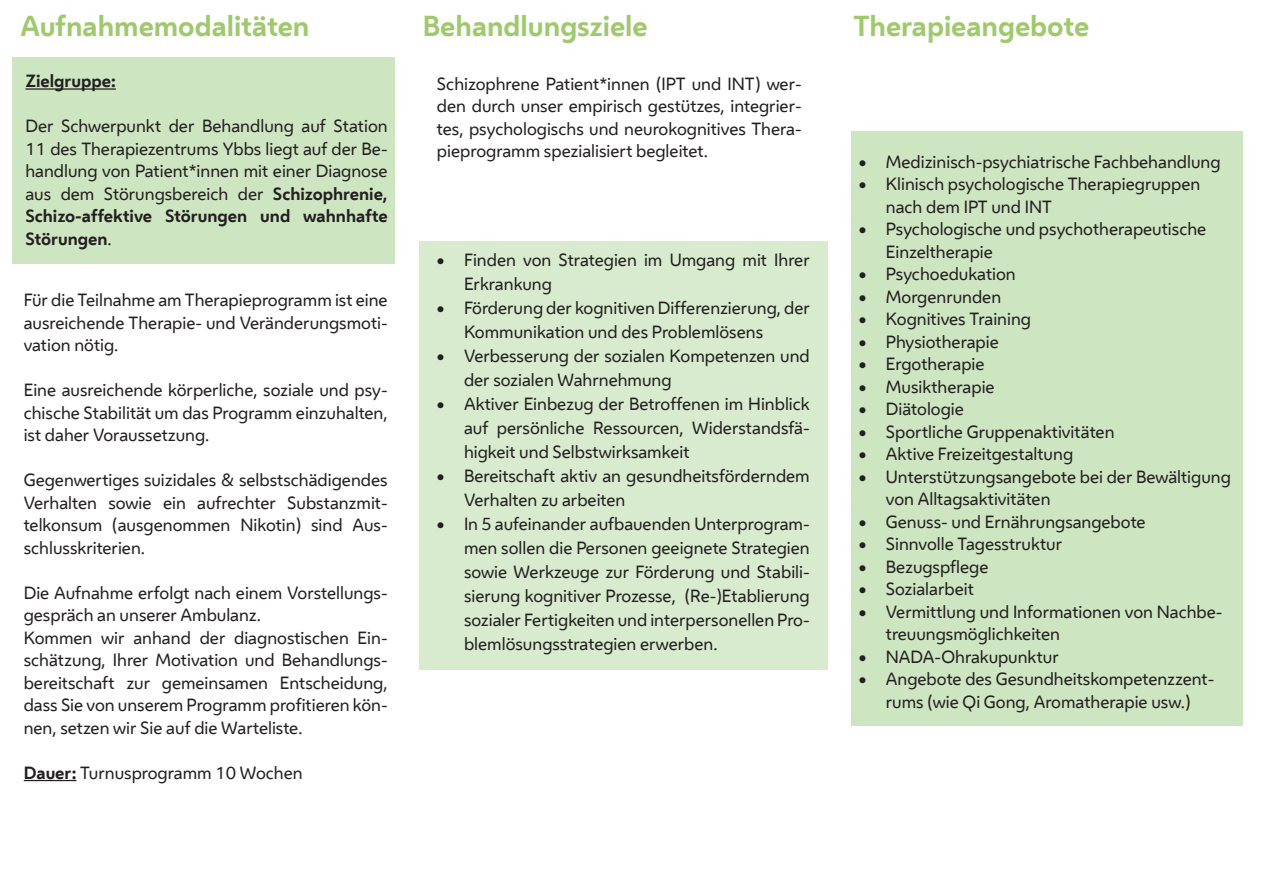
<style>
.page{position:relative;width:1263px;height:893px;background:#fff}
.page>*{position:absolute;margin:0;border:0;box-sizing:border-box;transform-origin:0 0}
.t1{font:700 27px "Wiener Melange";color:#a0c96d}
.t2{font:16.5px/24px "Wiener Melange";color:#231f20}
.t3{font:16.5px/22.5px "Wiener Melange Office";color:#231f20;text-align:justify}
.t4{font:700 16.5px "Wiener Melange Office";color:#231f20}
.s1{font-weight:700}
</style>
<div class="page">
<div style="left:851px;top:132px;width:391px;height:594px;background:#cde5c1"></div>
<div style="left:419px;top:242px;width:408px;height:428px;background:#d8ebcf"></div>
<div style="left:13px;top:57px;width:382px;height:207px;background:#cde5c1"></div>
<hr style="left:24px;top:780px;width:52px;height:1px;background:#231f20">
<hr style="left:25px;top:88px;width:91px;height:2px;background:#231f20">
<h1 class="t1" style="left:20px;top:3px;width:291px">Aufnahmemodalitäten</h1>
<h1 class="t1" style="left:423px;top:3px;width:226px">Behandlungsziele</h1>
<h1 class="t1" style="left:853px;top:3px;width:237px">Therapieangebote</h1>
<p class="t4" style="left:25px;top:67px;width:92px">Zielgruppe:</p>
<p class="t3" style="left:25px;top:114px;width:364px">Der Schwerpunkt der Behandlung auf Station 11 des Therapiezentrums Ybbs liegt auf der Be&shy;handlung von Patient*innen mit einer Diagnose aus dem Störungsbereich der <span class="s1">Schizophrenie, Schizo-affektive Störungen und wahnhafte Störungen</span>.</p>
<p class="t3" style="left:24px;top:288px;width:365px">Für die Teilnahme am Therapieprogramm ist eine ausreichende Therapie- und Veränderungsmoti&shy;vation nötig.</p>
<p class="t3" style="left:24px;top:378px;width:365px">Eine ausreichende körperliche, soziale und psy&shy;chische Stabilität um das Programm einzuhalten, ist daher Voraussetzung.</p>
<p class="t3" style="left:24px;top:468px;width:365px">Gegenwertiges suizidales &amp; selbstschädigendes Verhalten sowie ein aufrechter Substanzmit&shy;telkonsum (ausgenommen Nikotin) sind Aus&shy;schlusskriterien.</p>
<p class="t3" style="left:24px;top:580px;width:365px;text-align:left">Die Aufnahme erfolgt nach einem Vorstellungs&shy;gespräch an unserer Ambulanz.<br>Kommen wir anhand der diagnostischen Ein&shy;schätzung, Ihrer Motivation und Behandlungs&shy;bereitschaft zur gemeinsamen Entscheidung, dass Sie von unserem Programm profitieren kön&shy;nen, setzen wir Sie auf die Warteliste.</p>
<p class="t3" style="left:24px;top:760px;width:280px"><span class="s1">Dauer:</span> Turnusprogramm 10 Wochen</p>
<p class="t3" style="left:437px;top:72px;width:366px">Schizophrene Patient*innen (IPT und INT) wer&shy;den durch unser empirisch gestützes, integrier&shy;tes, psychologischs und neurokognitives Thera&shy;pieprogramm spezialisiert begleitet.</p>
<p class="t2" style="left:464px;top:247px;width:347px;text-indent:-27px">• Finden von Strategien im Umgang mit Ihrer<br>Erkrankung</p>
<p class="t2" style="left:464px;top:295px;width:347px;text-indent:-27px">• Förderung der kognitiven Differenzierung, der<br>Kommunikation und des Problemlösens</p>
<p class="t2" style="left:464px;top:343px;width:347px;text-indent:-27px">• Verbesserung der sozialen Kompetenzen und der sozialen Wahrnehmung</p>
<p class="t2" style="left:464px;top:391px;width:347px;text-align:justify;text-indent:-27px">• Aktiver Einbezug der Betroffenen im Hinblick auf persönliche Ressourcen, Widerstandsfä&shy;higkeit und Selbstwirksamkeit</p>
<p class="t2" style="left:464px;top:463px;width:347px;text-indent:-27px">• Bereitschaft aktiv an gesundheitsförderndem<br>Verhalten zu arbeiten</p>
<p class="t2" style="left:464px;top:511px;width:347px;text-align:justify;text-indent:-27px">• In 5 aufeinander aufbauenden Unterprogram&shy;men sollen die Personen geeignete Strategien sowie Werkzeuge zur Förderung und Stabili&shy;sierung kognitiver Prozesse, (Re-)Etablierung sozialer Fertigkeiten und interpersonellen Pro&shy;blemlösungsstrategien erwerben.</p>
<p class="t2" style="left:859px;top:149px;width:363px">• Medizinisch-psychiatrische Fachbehandlung</p>
<p class="t2" style="left:886px;top:172px;width:316px;line-height:22.5px;text-indent:-27px">• Klinisch psychologische Therapiegruppen nach dem IPT und INT</p>
<p class="t2" style="left:886px;top:217px;width:322px;line-height:22.5px;text-indent:-27px">• Psychologische und psychotherapeutische<br>Einzeltherapie</p>
<p class="t2" style="left:859px;top:261px;width:158px">• Psychoedukation</p>
<p class="t2" style="left:859px;top:284px;width:144px">• Morgenrunden</p>
<p class="t2" style="left:859px;top:306px;width:174px">• Kognitives Training</p>
<p class="t2" style="left:859px;top:329px;width:141px">• Physiotherapie</p>
<p class="t2" style="left:859px;top:351px;width:127px">• Ergotherapie</p>
<p class="t2" style="left:859px;top:374px;width:137px">• Musiktherapie</p>
<p class="t2" style="left:859px;top:396px;width:107px">• Diätologie</p>
<p class="t2" style="left:859px;top:419px;width:257px">• Sportliche Gruppenaktivitäten</p>
<p class="t2" style="left:859px;top:441px;width:216px">• Aktive Freizeitgestaltung</p>
<p class="t2" style="left:886px;top:465px;width:347px;line-height:22.5px;text-indent:-27px">• Unterstützungsangebote bei der Bewältigung von Alltagsaktivitäten</p>
<p class="t2" style="left:859px;top:509px;width:288px">• Genuss- und Ernährungsangebote</p>
<p class="t2" style="left:859px;top:531px;width:205px">• Sinnvolle Tagesstruktur</p>
<p class="t2" style="left:859px;top:554px;width:131px">• Bezugspflege</p>
<p class="t2" style="left:859px;top:576px;width:116px">• Sozialarbeit</p>
<p class="t2" style="left:886px;top:600px;width:338px;line-height:22.5px;text-indent:-27px">• Vermittlung und Informationen von Nachbe&shy;treuungsmöglichkeiten</p>
<p class="t2" style="left:859px;top:644px;width:201px">• NADA-Ohrakupunktur</p>
<p class="t2" style="left:859px;top:667px;width:357px;line-height:22.5px;text-align:center">• Angebote des Gesundheitskompetenzzent&shy;rums (wie Qi Gong, Aromatherapie usw.)</p>
</div>
